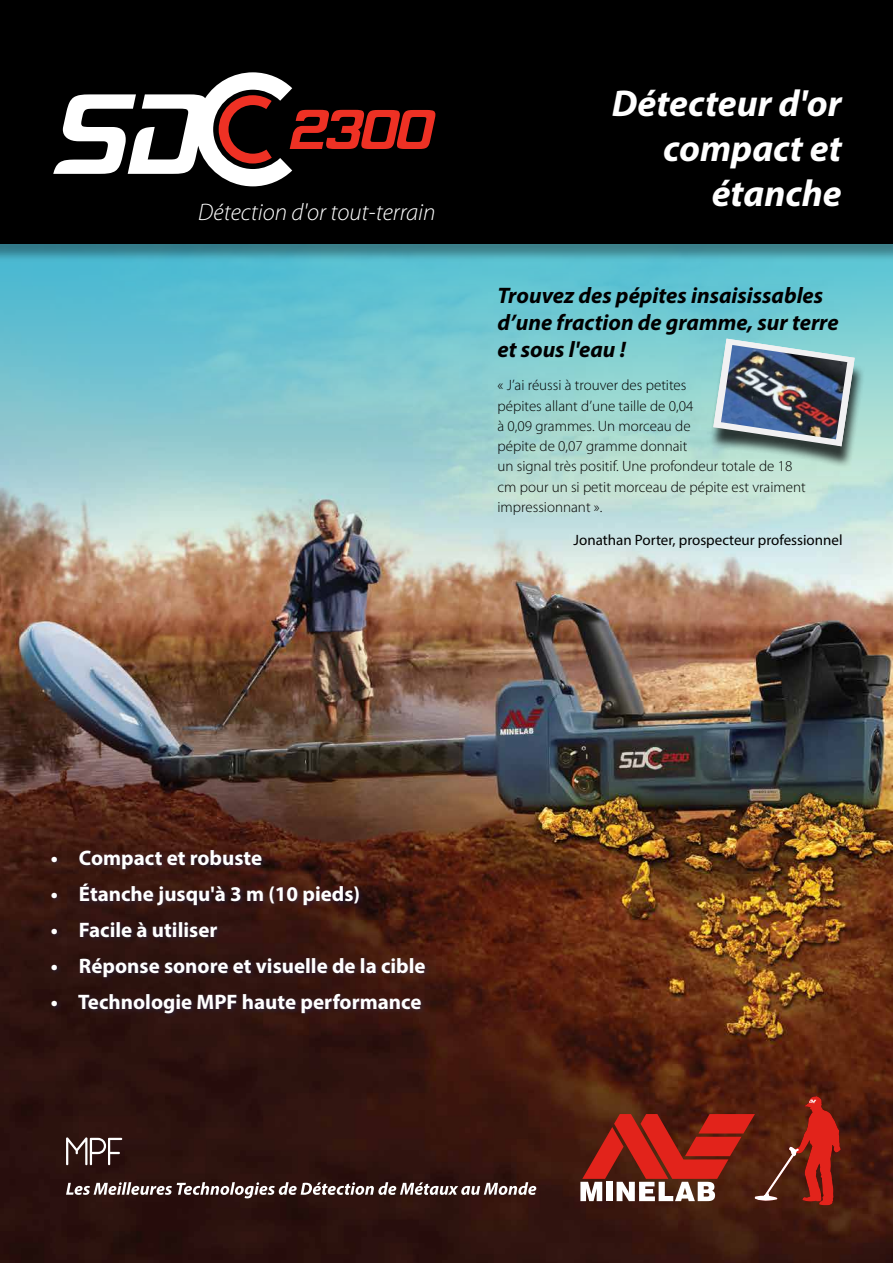
<style>
.page{position:relative;width:893px;height:1263px;background:#fff}
.page>*{position:absolute;margin:0;border:0;box-sizing:border-box;transform-origin:0 0}
.t1{font:italic 700 37.5px/45px "Myriad Pro";color:#fff;text-align:right}
.t2{font:italic 300 24px "Myriad Pro";color:#fff}
.t3{font:italic 700 22.5px/27px "Myriad Pro";color:#000}
.t4{font:700 21px "Myriad Pro";color:#fff}
.t5{font:300 15px/20.2px "Myriad Pro";color:#000}
.t6{font:15px "Myriad Pro";color:#000}
</style>
<div class="page">
<img style="left:0;top:579px;width:893px;height:684px">
<svg style="left:0;top:263px;width:893px;height:316px;background:#94cacd"></svg>
<div style="left:0;top:0;width:893px;height:263px;background:#000;opacity:.35"></div>
<div style="left:0;top:0;width:893px;height:244px;background:#000"></div>
<div style="left:49px;top:847px;width:382px;height:172px;background:#25408f;opacity:.3"></div>
<svg style="left:53px;top:72px;width:382px;height:114px"></svg>
<div style="left:709px;top:345px;width:156px;height:123px;background:#000;opacity:.75"></div>
<svg style="left:713px;top:339px;width:142px;height:107px"></svg>
<img style="left:721px;top:345px;width:126px;height:94px">
<svg style="left:66px;top:1137px;width:56px;height:28px"></svg>
<svg style="left:580px;top:1096px;width:261px;height:109px;background:#873022"></svg>
<svg style="left:66px;top:1182px;width:470px;height:16px"></svg>
<h2 class="t2" style="left:198px;top:199px;width:239px">Détection d'or tout-terrain</h2>
<h1 class="t1" style="left:612px;top:80px;width:231px">Détecteur d'or compact et étanche</h1>
<h3 class="t3" style="left:497px;top:282px;width:343px">Trouvez des pépites insaisissables d’une fraction de gramme, sur terre et sous l'eau !</h3>
<p class="t5" style="left:497px;top:375px;width:310px">« J’ai réussi à trouver des petites<br>pépites allant d’une taille de 0,04<br>à 0,09 grammes. Un morceau de<br>pépite de 0,07 gramme donnait<br>un signal très positif. Une profondeur totale de 18 cm pour un si petit morceau de pépite est vraiment impressionnant ».</p>
<p class="t6" style="left:574px;top:530px;width:270px">Jonathan Porter, prospecteur professionnel</p>
<h3 class="t4" style="left:51px;top:844px;width:213px">• Compact et robuste</h3>
<h3 class="t4" style="left:51px;top:880px;width:311px">• Étanche jusqu'à 3 m (10 pieds)</h3>
<h3 class="t4" style="left:51px;top:916px;width:168px">• Facile à utiliser</h3>
<h3 class="t4" style="left:51px;top:952px;width:376px">• Réponse sonore et visuelle de la cible</h3>
<h3 class="t4" style="left:51px;top:988px;width:372px">• Technologie MPF haute performance</h3>
</div>
